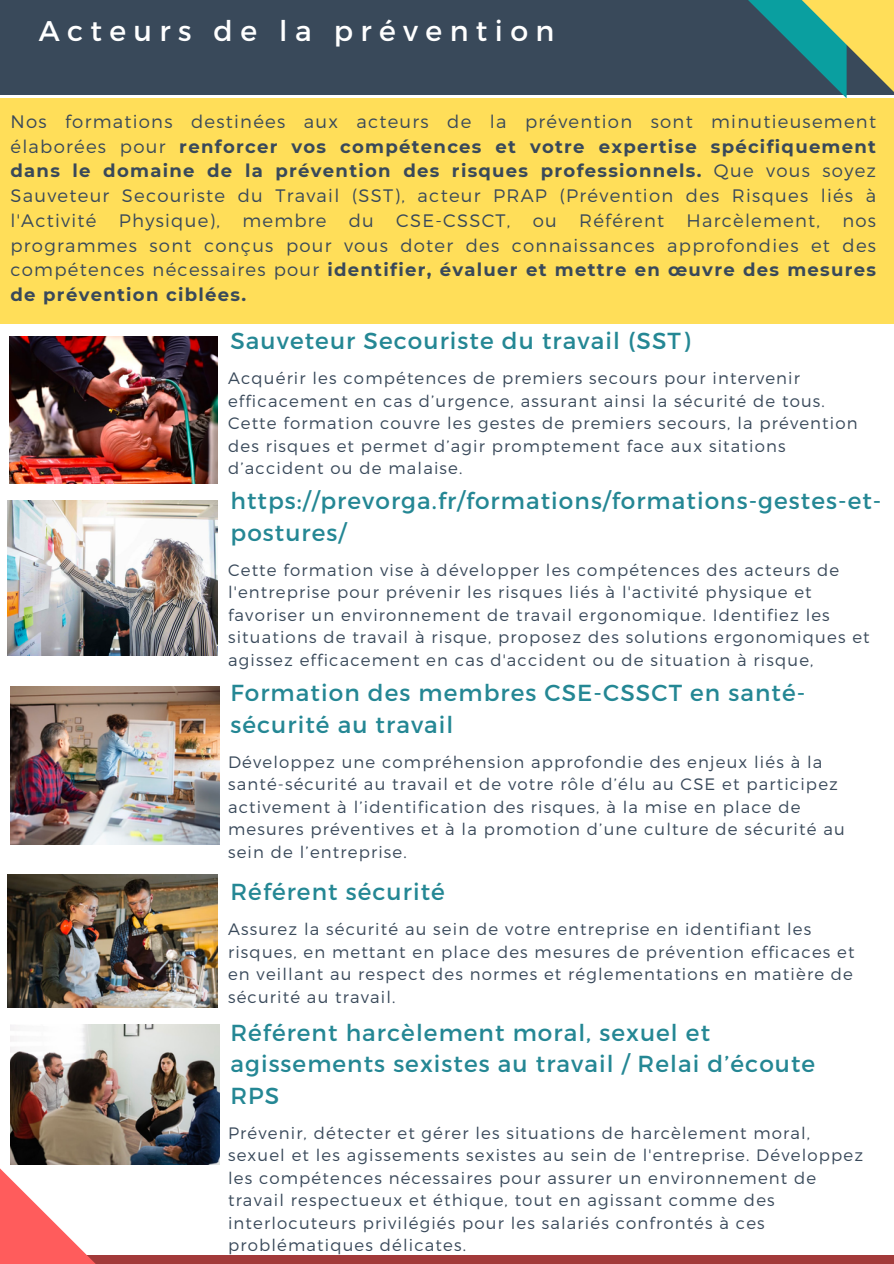
<style>
.page{position:relative;width:894px;height:1264px;background:#fff}
.page>*{position:absolute;margin:0;border:0;box-sizing:border-box;transform-origin:0 0}
.t1{font:28.35px "Montserrat";letter-spacing:.26em;color:#fff}
.t2{font:23.1px/31.5px "Montserrat";letter-spacing:.045em;color:#248794}
.t3{font:300 18px/24.8px "Montserrat";letter-spacing:.07em;color:#39495a;text-align:justify}
.t4{font:300 16.5px/22.5px "Montserrat";letter-spacing:.07em;color:#39495a}
.s1{font-weight:700}
</style>
<div class="page">
<div style="left:0;top:1254px;width:893px;height:9px;background:#a23a3a"></div>
<div style="left:0;top:0;width:893px;height:95px;background:#39495a"></div>
<svg style="left:748px;top:0;width:145px;height:98px"></svg>
<svg style="left:0;top:1164px;width:192px;height:99px"></svg>
<div style="left:0;top:98px;width:893px;height:225px;background:#ffde59"></div>
<img style="left:9px;top:337px;width:208px;height:146px">
<img style="left:8px;top:500px;width:209px;height:156px">
<img style="left:10px;top:686px;width:210px;height:158px">
<img style="left:8px;top:874px;width:209px;height:133px">
<img style="left:10px;top:1024px;width:210px;height:140px">
<p class="t1" style="left:39px;top:12px;width:517px">Acteurs de la prévention</p>
<p class="t3" style="left:10px;top:108px;width:866px">Nos formations destinées aux acteurs de la prévention sont minutieusement élaborées pour <span class="s1">renforcer vos compétences et votre expertise spécifiquement dans le domaine de la prévention des risques professionnels.</span> Que vous soyez Sauveteur Secouriste du Travail (SST), acteur PRAP (Prévention des Risques liés à l'Activité Physique), membre du CSE-CSSCT, ou Référent Harcèlement, nos programmes sont conçus pour vous doter des connaissances approfondies et des compétences nécessaires pour <span class="s1">identifier, évaluer et mettre en œuvre des mesures de prévention ciblées.</span></p>
<p class="t2" style="left:230px;top:324px;width:461px">Sauveteur Secouriste du travail (SST)</p>
<p class="t4" style="left:228px;top:366px;width:631px">Acquérir les compétences de premiers secours pour intervenir efficacement en cas d’urgence, assurant ainsi la sécurité de tous.<br>Cette formation couvre les gestes de premiers secours, la prévention des risques et permet d’agir promptement face aux sitations d’accident ou de malaise.</p>
<p class="t2" style="left:230px;top:484px;width:652px">https://prevorga.fr/formations/formations-gestes-et&shy;postures/</p>
<h2 class="t4" style="left:228px;top:558px;width:643px">Cette formation vise à développer les compétences des acteurs de l'entreprise pour prévenir les risques liés à l'activité physique et favoriser un environnement de travail ergonomique. Identifiez les situations de travail à risque, proposez des solutions ergonomiques et agissez efficacement en cas d'accident ou de situation à risque,</h2>
<p class="t2" style="left:230px;top:676px;width:576px">Formation des membres CSE-CSSCT en santé&shy;sécurité au travail</p>
<h2 class="t4" style="left:228px;top:749px;width:618px">Développez une compréhension approfondie des enjeux liés à la santé-sécurité au travail et de votre rôle d’élu au CSE et participez activement à l’identification des risques, à la mise en place de mesures préventives et à la promotion d’une culture de sécurité au sein de l’entreprise.</h2>
<p class="t2" style="left:230px;top:875px;width:216px">Référent sécurité</p>
<h2 class="t4" style="left:228px;top:917px;width:628px">Assurez la sécurité au sein de votre entreprise en identifiant les risques, en mettant en place des mesures de prévention efficaces et en veillant au respect des normes et réglementations en matière de sécurité au travail.</h2>
<h1 class="t2" style="left:230px;top:1015px;width:586px">Référent harcèlement moral, sexuel et agissements sexistes au travail / Relai d’écoute<br>RPS</h1>
<p class="t4" style="left:228px;top:1120px;width:636px">Prévenir, détecter et gérer les situations de harcèlement moral, sexuel et les agissements sexistes au sein de l'entreprise. Développez les compétences nécessaires pour assurer un environnement de travail respectueux et éthique, tout en agissant comme des interlocuteurs privilégiés pour les salariés confrontés à ces problématiques délicates.</p>
</div>
